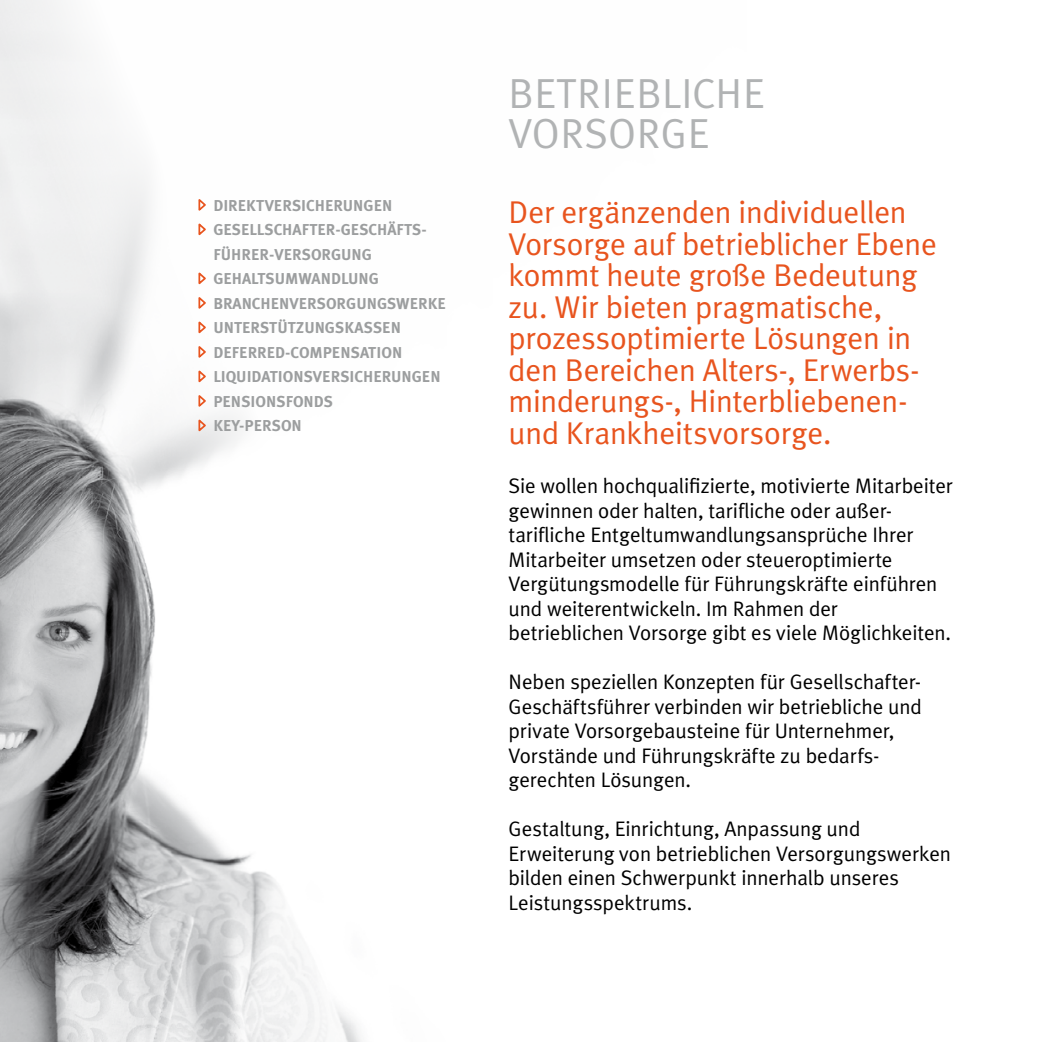
<style>
.page{position:relative;width:1042px;height:1042px;background:#fff}
.page>*{position:absolute;margin:0;border:0;box-sizing:border-box;transform-origin:0 0}
.t1{font:42px/40.2px "Meta Plus Normal";color:#b1b3b4}
.t2{font:31.5px/31.5px "Meta Plus Normal";letter-spacing:-.01em;color:#e8541e}
.t3{font:21px/24.5px "Meta Plus Normal";letter-spacing:-.005em;color:#000}
.t4{font:700 15.75px/24.5px "Meta Plus";letter-spacing:.095em;color:#9c9e9f}
.t5{font:700 15.75px "Meta Plus";color:#9c9e9f}
.t6{font:700 15.75px "Meta Plus";letter-spacing:.1em;color:#9c9e9f}
.t7{font:700 15.75px "Meta Plus";letter-spacing:.14em;color:#9c9e9f}
</style>
<div class="page">
<img style="left:0;top:0;width:361px;height:1042px">
<svg style="left:197px;top:197px;width:11px;height:17px"></svg>
<svg style="left:197px;top:222px;width:11px;height:16px"></svg>
<svg style="left:197px;top:271px;width:11px;height:16px"></svg>
<svg style="left:197px;top:295px;width:11px;height:17px"></svg>
<svg style="left:197px;top:320px;width:11px;height:16px"></svg>
<svg style="left:197px;top:344px;width:11px;height:17px"></svg>
<svg style="left:197px;top:369px;width:11px;height:16px"></svg>
<svg style="left:197px;top:393px;width:11px;height:17px"></svg>
<svg style="left:197px;top:418px;width:11px;height:16px"></svg>
<p class="t4" style="left:213px;top:193px;width:205px">DIREKTVERSICH ERUNGEN<br>GESELLSCHAFTER-GESCHÄFTS--<br>FÜH RER-VERSORGUNG<br>GEHALTSUMWANDLUNG<br>BRANCH ENVERSORGUNGSW</p>
<p class="t5" style="left:410px;top:294px;width:38px">ERKE</p>
<p class="t7" style="left:206px;top:319px;width:130px">U NTERSTÜTZUNGSKASS</p>
<p class="t5" style="left:382px;top:319px;width:20px">EN</p>
<p class="t5" style="left:213px;top:343px;width:190px">DEFERRED-COMPENSATION</p>
<p class="t6" style="left:206px;top:368px;width:236px">LIQUIDATIONSVERSICH ERUNGEN</p>
<p class="t5" style="left:206px;top:392px;width:118px">PENSIONSFONDS</p>
<p class="t5" style="left:213px;top:417px;width:90px">KEY-PERSON</p>
<h1 class="t1" style="left:508px;top:72px;width:230px;text-indent:184px">che vorsorge</h1>
<h1 class="t1" style="left:508px;top:72px;width:111px">Betriebli</h1>
<p class="t2" style="left:508px;top:196px;width:430px">Der ergänzenden individuellen<br>Vorsorge auf betrieblicher Ebene kommt heute große Bedeutung zu. Wir bieten pragmatische, prozessoptimierte Lösungen in den Bereichen Alters-, Erwerbs&shy;minderungs-, Hinterbliebenen&shy;und Krankheitsvorsorge.</p>
<p class="t3" style="left:508px;top:473px;width:446px">Sie wollen hochqualifizierte, motivierte Mitarbeiter gewinnen oder halten, tarifliche oder außer&shy;tarifliche Entgeltumwandlungsansprüche Ihrer Mitarbeiter umsetzen oder steueroptimierte Vergütungsmodelle für Führungskräfte einführen und weiterentwickeln. Im Rahmen der betrieblichen Vorsorge gibt es viele Möglichkeiten.</p>
<p class="t3" style="left:508px;top:669px;width:415px">Neben speziellen Konzepten für Gesellschafter-Geschäftsführer verbinden wir betriebliche und private Vorsorgebausteine für Unternehmer, Vorstände und Führungskräfte zu bedarfs&shy;gerechten Lösungen.</p>
<p class="t3" style="left:508px;top:816px;width:444px">Gestaltung, Einrichtung, Anpassung und Erweiterung von betrieblichen Versorgungswerken bilden einen Schwerpunkt innerhalb unseres Leistungsspektrums.</p>
</div>
